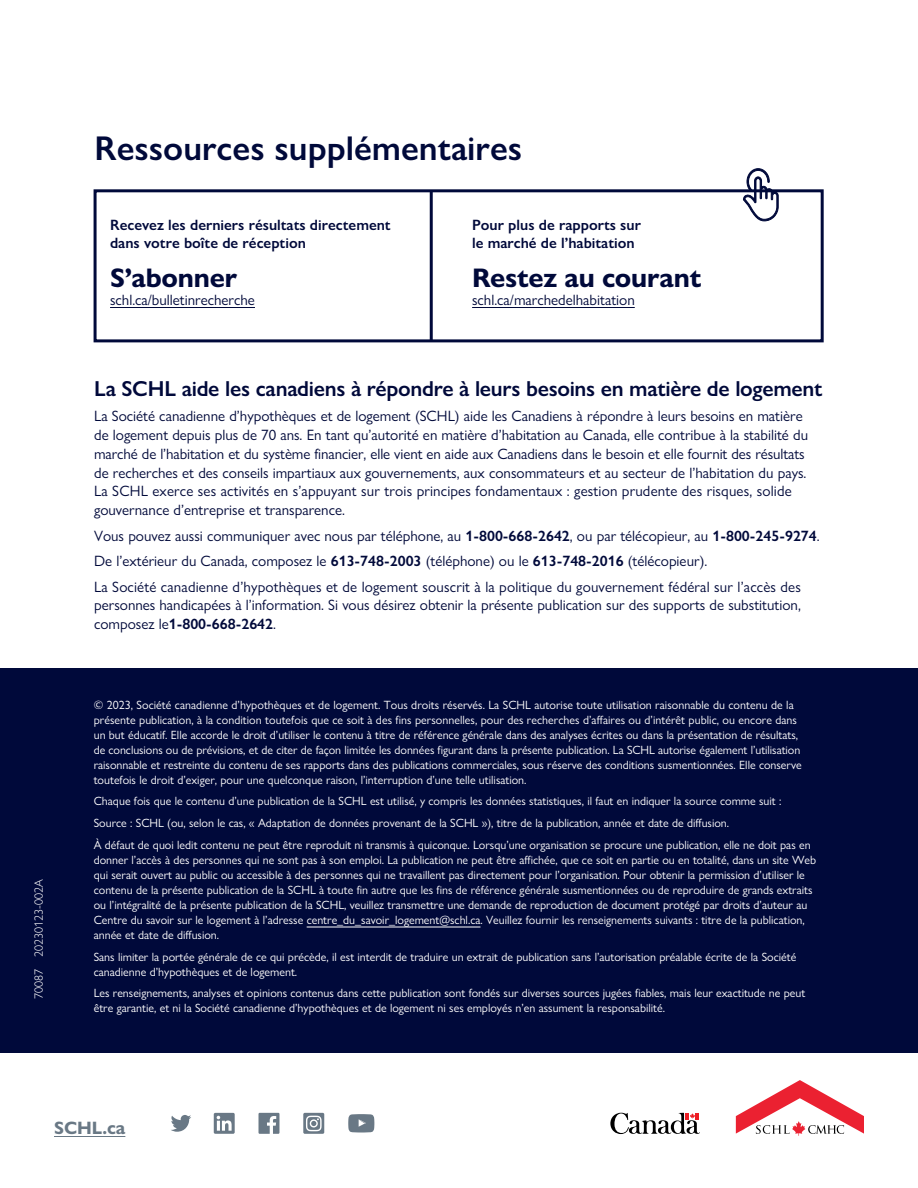
<style>
.page{position:relative;width:918px;height:1188px;background:#fff}
.page>*{position:absolute;margin:0;border:0;box-sizing:border-box;transform-origin:0 0}
.H2_Subhead1{font:600 34.5px "Gill Sans Nova";color:#00093a}
.t1{font:700 27px "Gill Sans Nova";letter-spacing:-.01em;color:#00093a}
.H3_Subhead2{font:600 21.75px "Gill Sans Nova";letter-spacing:-.015em;color:#00093a}
.t2{font:700 18px "Gill Sans Nova";color:#697885}
.P_Body{font:15px/18.8px "Gill Sans Nova";color:#00093a}
.P_Call_Body{font:600 15px/18px "Gill Sans Nova";color:#00093a}
.P_Call_website{font:15px "Gill Sans Nova";color:#00093a}
.P_Copyright{font:12px/15px "Gill Sans Nova";color:#fff}
.P_OPIMS_SO{font:300 12px "Gill Sans Nova";color:#fff}
.s1{font-weight:600}
</style>
<div class="page">
<div style="left:0;top:668px;width:918px;height:385px;background:#00093a"></div>
<svg style="left:171px;top:1115px;width:20px;height:17px"></svg>
<svg style="left:214px;top:1113px;width:21px;height:21px"></svg>
<svg style="left:259px;top:1113px;width:20px;height:21px"></svg>
<svg style="left:303px;top:1113px;width:21px;height:21px"></svg>
<svg style="left:348px;top:1114px;width:26px;height:19px"></svg>
<svg style="left:610px;top:1113px;width:90px;height:21px"></svg>
<svg style="left:736px;top:1080px;width:128px;height:56px"></svg>
<hr style="left:307px;top:927px;width:173px;height:1px;background:#fff">
<svg style="left:743px;top:168px;width:36px;height:53px"></svg>
<hr style="left:430px;top:191px;width:3px;height:150px;background:#00093a">
<hr style="left:54px;top:1136px;width:71px;height:1px;background:#697885">
<hr style="left:110px;top:307px;width:145px;height:1px;background:#00093a">
<hr style="left:472px;top:307px;width:163px;height:1px;background:#00093a">
<div style="left:94px;top:189px;width:730px;height:153px;border:3px solid #00093a"></div>
<p class="P_OPIMS_SO" style="left:31px;top:999px;width:121px;rotate:-90deg">70087 20230123-002A</p>
<h2 class="H2_Subhead1" style="left:94px;top:127px;width:429px">Ressources supplémentaires</h2>
<p class="P_Call_Body" style="left:110px;top:216px;width:282px">Recevez les derniers résultats directement dans votre boîte de réception</p>
<h3 class="t1" style="left:110px;top:261px;width:129px">S’abonner</h3>
<p class="P_Call_website" style="left:110px;top:290px;width:146px">schl.ca/bulletinrecherche</p>
<p class="P_Call_Body" style="left:472px;top:216px;width:170px">Pour plus de rapports sur le marché de l’habitation</p>
<h3 class="t1" style="left:472px;top:261px;width:231px">Restez au courant</h3>
<p class="P_Call_website" style="left:472px;top:290px;width:164px">schl.ca/marchedelhabitation</p>
<h3 class="H3_Subhead2" style="left:94px;top:375px;width:730px">La SCHL aide les canadiens à répondre à leurs besoins en matière de logement</h3>
<p class="P_Body" style="left:94px;top:407px;width:715px">La Société canadienne d’hypothèques et de logement (SCHL) aide les Canadiens à répondre à leurs besoins en matière de logement depuis plus de 70 ans. En tant qu’autorité en matière d’habitation au Canada, elle contribue à la stabilité du marché de l’habitation et du système financier, elle vient en aide aux Canadiens dans le besoin et elle fournit des résultats de recherches et des conseils impartiaux aux gouvernements, aux consommateurs et au secteur de l’habitation du pays.<br>La SCHL exerce ses activités en s’appuyant sur trois principes fondamentaux : gestion prudente des risques, solide gouvernance d’entreprise et transparence.</p>
<p class="P_Body" style="left:94px;top:526px;width:727px">Vous pouvez aussi communiquer avec nous par téléphone, au <span class="s1">1-800-668-2642</span>, ou par télécopieur, au <span class="s1">1-800-245-9274</span>.</p>
<p class="P_Body" style="left:94px;top:551px;width:615px">De l’extérieur du Canada, composez le <span class="s1">613-748-2003</span> (téléphone) ou le <span class="s1">613-748-2016</span> (télécopieur).</p>
<p class="P_Body" style="left:94px;top:577px;width:708px;text-align:justify">La Société canadienne d’hypothèques et de logement souscrit à la politique du gouvernement fédéral sur l’accès des personnes handicapées à l’information. Si vous désirez obtenir la présente publication sur des supports de substitution, composez le<span class="s1">1-800-668-2642</span>.</p>
<p class="P_Copyright" style="left:94px;top:697px;width:709px">© 2023, Société canadienne d’hypothèques et de logement. Tous droits réservés. La SCHL autorise toute utilisation raisonnable du contenu de la présente publication, à la condition toutefois que ce soit à des fins personnelles, pour des recherches d’affaires ou d’intérêt public, ou encore dans un but éducatif. Elle accorde le droit d’utiliser le contenu à titre de référence générale dans des analyses écrites ou dans la présentation de résultats, de conclusions ou de prévisions, et de citer de façon limitée les données figurant dans la présente publication. La SCHL autorise également l’utilisation raisonnable et restreinte du contenu de ses rapports dans des publications commerciales, sous réserve des conditions susmentionnées. Elle conserve toutefois le droit d’exiger, pour une quelconque raison, l’interruption d’une telle utilisation.</p>
<p class="P_Copyright" style="left:94px;top:794px;width:689px">Chaque fois que le contenu d’une publication de la SCHL est utilisé, y compris les données statistiques, il faut en indiquer la source comme suit :</p>
<p class="P_Copyright" style="left:94px;top:816px;width:637px">Source : SCHL (ou, selon le cas, « Adaptation de données provenant de la SCHL »), titre de la publication, année et date de diffusion.</p>
<p class="P_Copyright" style="left:94px;top:837px;width:724px">À défaut de quoi ledit contenu ne peut être reproduit ni transmis à quiconque. Lorsqu’une organisation se procure une publication, elle ne doit pas en donner l’accès à des personnes qui ne sont pas à son emploi. La publication ne peut être affichée, que ce soit en partie ou en totalité, dans un site Web qui serait ouvert au public ou accessible à des personnes qui ne travaillent pas directement pour l’organisation. Pour obtenir la permission d’utiliser le contenu de la présente publication de la SCHL à toute fin autre que les fins de référence générale susmentionnées ou de reproduire de grands extraits ou l’intégralité de la présente publication de la SCHL, veuillez transmettre une demande de reproduction de document protégé par droits d’auteur au Centre du savoir sur le logement à l’adresse centre_du_savoir_logement@schl.ca. Veuillez fournir les renseignements suivants : titre de la publication, année et date de diffusion.</p>
<p class="P_Copyright" style="left:94px;top:949px;width:704px">Sans limiter la portée générale de ce qui précède, il est interdit de traduire un extrait de publication sans l’autorisation préalable écrite de la Société canadienne d’hypothèques et de logement.</p>
<p class="P_Copyright" style="left:94px;top:986px;width:713px">Les renseignements, analyses et opinions contenus dans cette publication sont fondés sur diverses sources jugées fiables, mais leur exactitude ne peut être garantie, et ni la Société canadienne d’hypothèques et de logement ni ses employés n’en assument la responsabilité.</p>
<h3 class="t2" style="left:54px;top:1116px;width:73px">SCHL.ca</h3>
</div>
